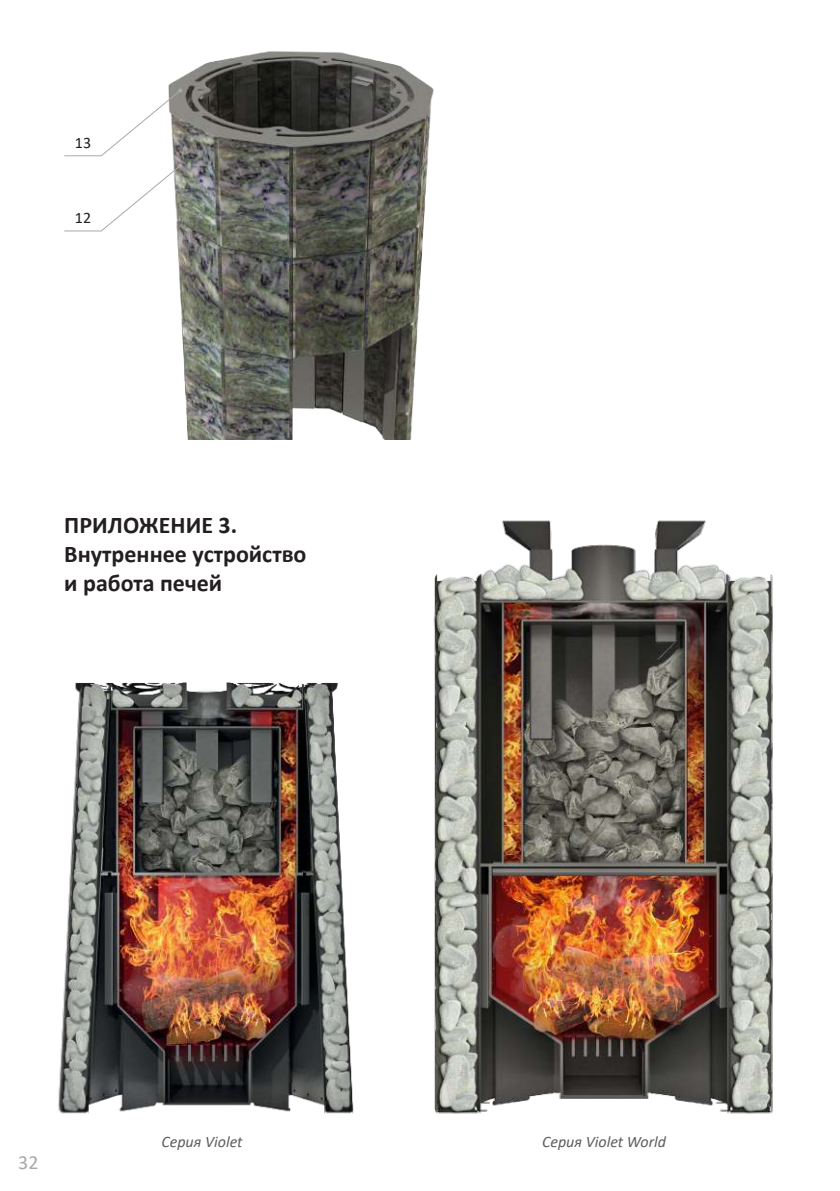
<style>
.page{position:relative;width:840px;height:1191px;background:#fff}
.page>*{position:absolute;margin:0;border:0;box-sizing:border-box;transform-origin:0 0}
.t1{font:700 24px/28.8px "Calibri";color:#231f20}
.t2{font:20px "Calibri";color:#a7a9ac}
.t3{font:italic 16px "Calibri";color:#5c5d60}
.t4{font:16px "Calibri";color:#231f20}
</style>
<div class="page">
<img style="left:433px;top:520px;width:340px;height:594px">
<img style="left:58px;top:682px;width:296px;height:432px">
<img style="left:168px;top:51px;width:266px;height:389px">
<svg style="left:64px;top:88px;width:118px;height:69px"></svg>
<svg style="left:64px;top:164px;width:118px;height:68px"></svg>
<p class="t4" style="left:75px;top:132px;width:18px">13</p>
<p class="t4" style="left:75px;top:207px;width:18px">12</p>
<p class="t1" style="left:64px;top:510px;width:243px">ПРИЛОЖЕНИЕ 3.<br>Внутреннее устройство и работа печей</p>
<p class="t2" style="left:18px;top:1150px;width:22px">32</p>
<p class="t3" style="left:161px;top:1130px;width:83px">Серия Violet</p>
<p class="t3" style="left:541px;top:1130px;width:125px">Серия Violet World</p>
</div>
